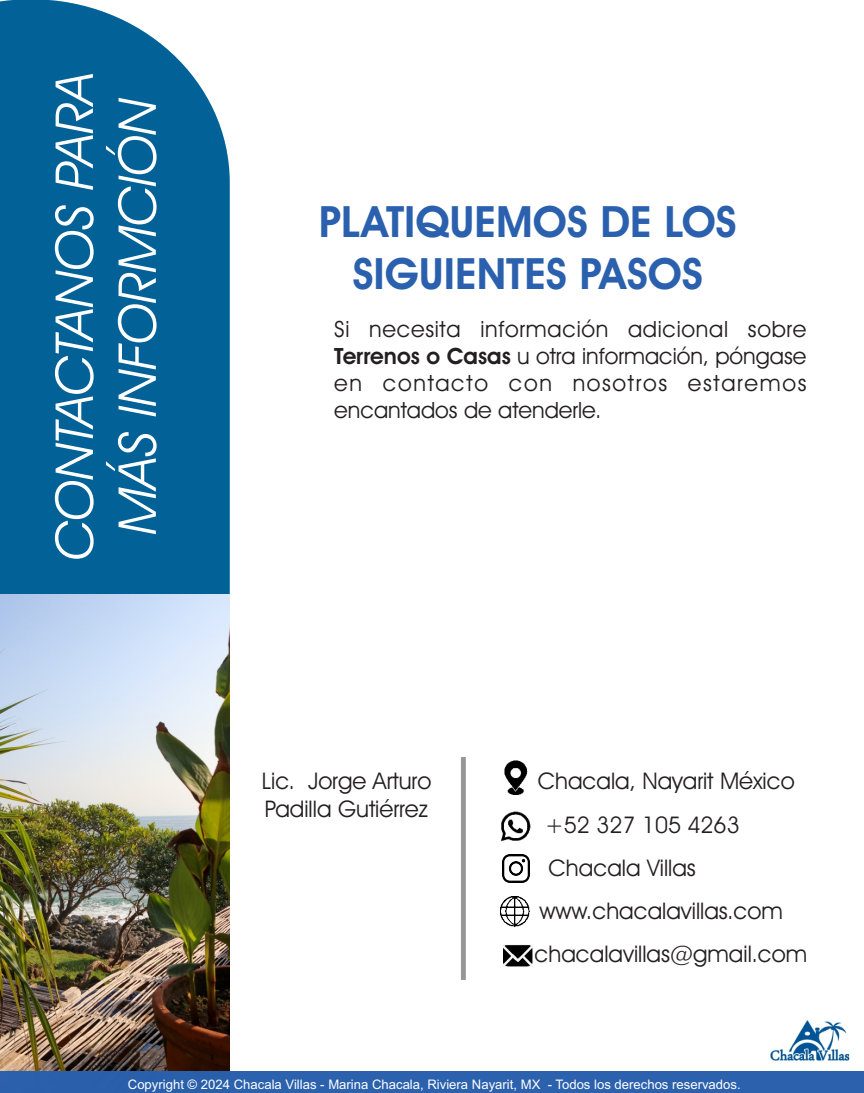
<style>
.page{position:relative;width:864px;height:1093px;background:#fff}
.page>*{position:absolute;margin:0;border:0;box-sizing:border-box;transform-origin:0 0}
.t1{font:italic 52.5px/63px "Avant Garde IT Cby BT";letter-spacing:-.005em;color:#fff;text-align:center}
.t2{font:600 43.35px/51.6px "Avant Garde IT Cby BT";color:#2a60ad;text-align:center}
.t3{font:23.1px/27.6px "Avant Garde IT Cby BT";color:#231f20}
.t4{font:22.5px/27px "Avant Garde IT Cby BT";letter-spacing:.075em;color:#231f20;text-align:justify}
.t5{font:13.05px "Arial";color:#fff}
.s1{font-weight:600}
</style>
<div class="page">
<div style="left:0;top:0;width:230px;height:595px;background:#026297"></div>
<img style="left:0;top:595px;width:230px;height:476px">
<img style="left:504px;top:760px;width:24px;height:35px">
<img style="left:501px;top:811px;width:29px;height:30px">
<img style="left:503px;top:854px;width:27px;height:27px">
<img style="left:501px;top:896px;width:29px;height:29px">
<svg style="left:461px;top:757px;width:5px;height:223px"></svg>
<img style="left:503px;top:945px;width:29px;height:20px">
<img style="left:770px;top:1020px;width:79px;height:41px">
<div style="left:0;top:1071px;width:864px;height:21px;background:#2a60ad"></div>
<h1 class="t1" style="left:48px;top:560px;width:493px;rotate:-90deg">CONTACTANOS PARA<br>MÁS INFORMCIÓN</h1>
<h2 class="t2" style="left:319px;top:200px;width:419px">PLATIQUEMOS DE LOS<br>SIGUIENTES PASOS</h2>
<p class="t4" style="left:334px;top:317px;width:474px">Si necesita información adicional sobre <span class="s1">Terrenos o Casas</span> u otra información, póngase en contacto con nosotros estaremos encantados de atenderle.</p>
<p class="t3" style="left:262px;top:769px;width:171px">Lic. Jorge Arturo<br>Padilla Gutiérrez</p>
<p class="t3" style="left:538px;top:769px;width:258px">Chacala, Nayarit México</p>
<p class="t3" style="left:545px;top:813px;width:196px">+52 327 105 4263</p>
<p class="t3" style="left:549px;top:855px;width:149px">Chacala Villas</p>
<p class="t3" style="left:540px;top:899px;width:245px">www.chacalavillas.com</p>
<p class="t3" style="left:535px;top:941px;width:274px">chacalavillas@gmail.com</p>
<p class="t5" style="left:128px;top:1078px;width:614px">Copyright © 2024 Chacala Villas - Marina Chacala, Riviera Nayarit, MX - Todos los derechos reservados.</p>
</div>
